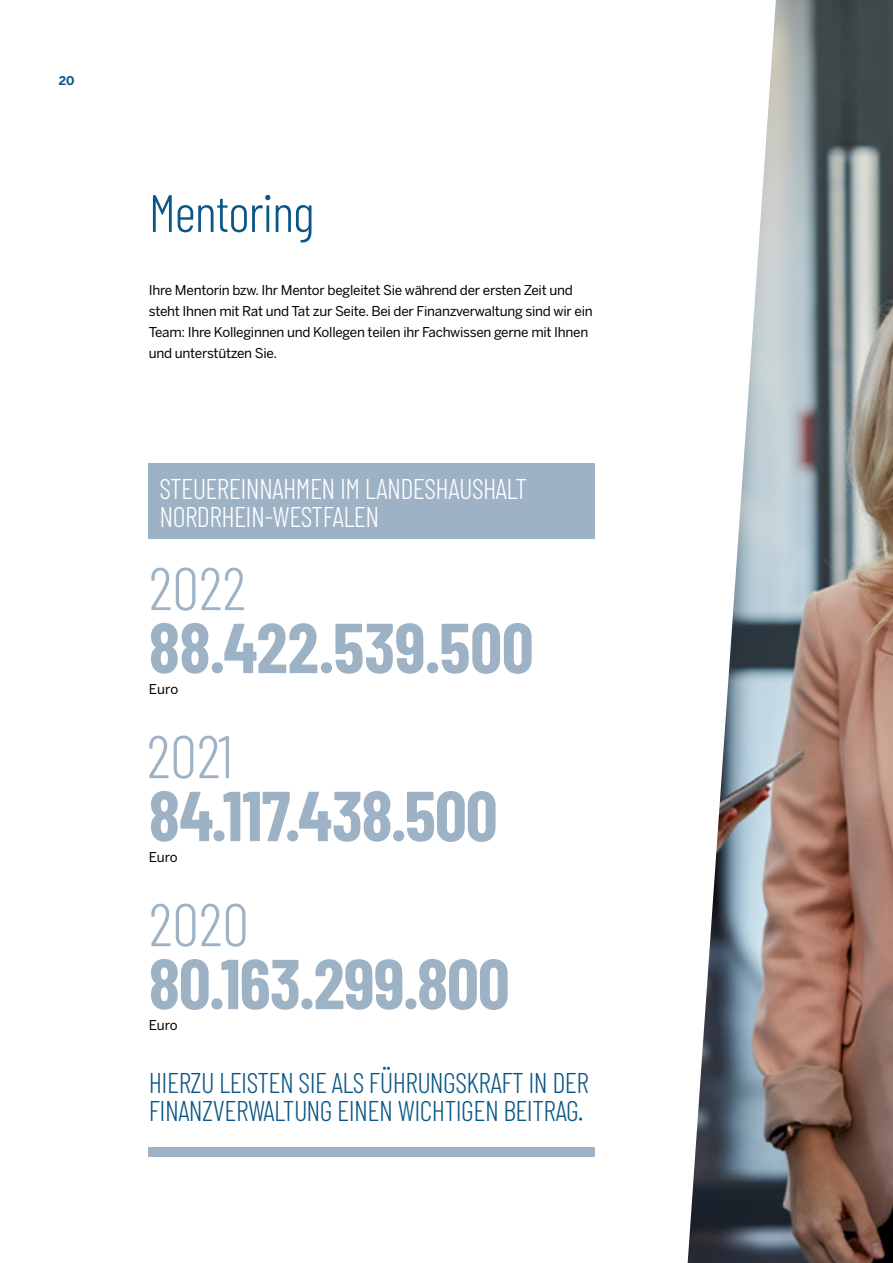
<style>
.page{position:relative;width:893px;height:1263px;background:#fff}
.page>*{position:absolute;margin:0;border:0;box-sizing:border-box;transform-origin:0 0}
.t1{font:700 70.5px "Barlow Condensed";letter-spacing:-.01em;color:#9eb2c6}
.t2{font:300 60px "Barlow Condensed";color:#9eb2c6}
.t3{font:300 52.5px "Barlow Condensed";letter-spacing:-.02em;color:#0b5686}
.t4{font:300 28.5px/28.5px "Barlow Condensed";letter-spacing:-.02em;color:#0b5686}
.t5{font:300 28.5px/28.5px "Barlow Condensed";letter-spacing:-.02em;color:#fff}
.t6{font:13.5px/21px "Benton Sans";letter-spacing:-.02em;color:#000}
.t7{font:700 12px "Benton Sans";color:#0b5686}
</style>
<div class="page">
<div style="left:149px;top:463px;width:446px;height:75px;background:#9eb2c6"></div>
<img style="left:688px;top:0;width:205px;height:1263px">
<div style="left:149px;top:1147px;width:446px;height:9px;background:#9eb2c6"></div>
<p class="t7" style="left:59px;top:74px;width:17px">20</p>
<p class="t3" style="left:149px;top:176px;width:167px">Mentoring</p>
<p class="t6" style="left:149px;top:279px;width:445px">Ihre Mentorin bzw. Ihr Mentor begleitet Sie während der ersten Zeit und steht Ihnen mit Rat und Tat zur Seite. Bei der Finanzverwaltung sind wir ein Team: Ihre Kolleginnen und Kollegen teilen ihr Fachwissen gerne mit Ihnen und unterstützen Sie.</p>
<p class="t5" style="left:159px;top:472px;width:369px">STEUEREINNAHMEN IM LANDESHAUSHALT<br>NORDRHEIN-WESTFALEN</p>
<p class="t2" style="left:149px;top:546px;width:99px">2022</p>
<p class="t1" style="left:149px;top:598px;width:386px">88.422.539.500</p>
<p class="t6" style="left:149px;top:678px;width:31px">Euro</p>
<p class="t2" style="left:147px;top:714px;width:88px">2021</p>
<p class="t1" style="left:149px;top:766px;width:350px">84.117.438.500</p>
<p class="t6" style="left:149px;top:846px;width:30px">Euro</p>
<p class="t2" style="left:149px;top:882px;width:102px">2020</p>
<p class="t1" style="left:149px;top:934px;width:362px">80.163.299.800</p>
<p class="t6" style="left:149px;top:1014px;width:30px">Euro</p>
<p class="t4" style="left:149px;top:1066px;width:441px">HIERZU LEISTEN SIE ALS FÜHRUNGSKRAFT IN DER<br>FINANZVERWALTUNG EINEN WICHTIGEN BEITRAG.</p>
</div>
